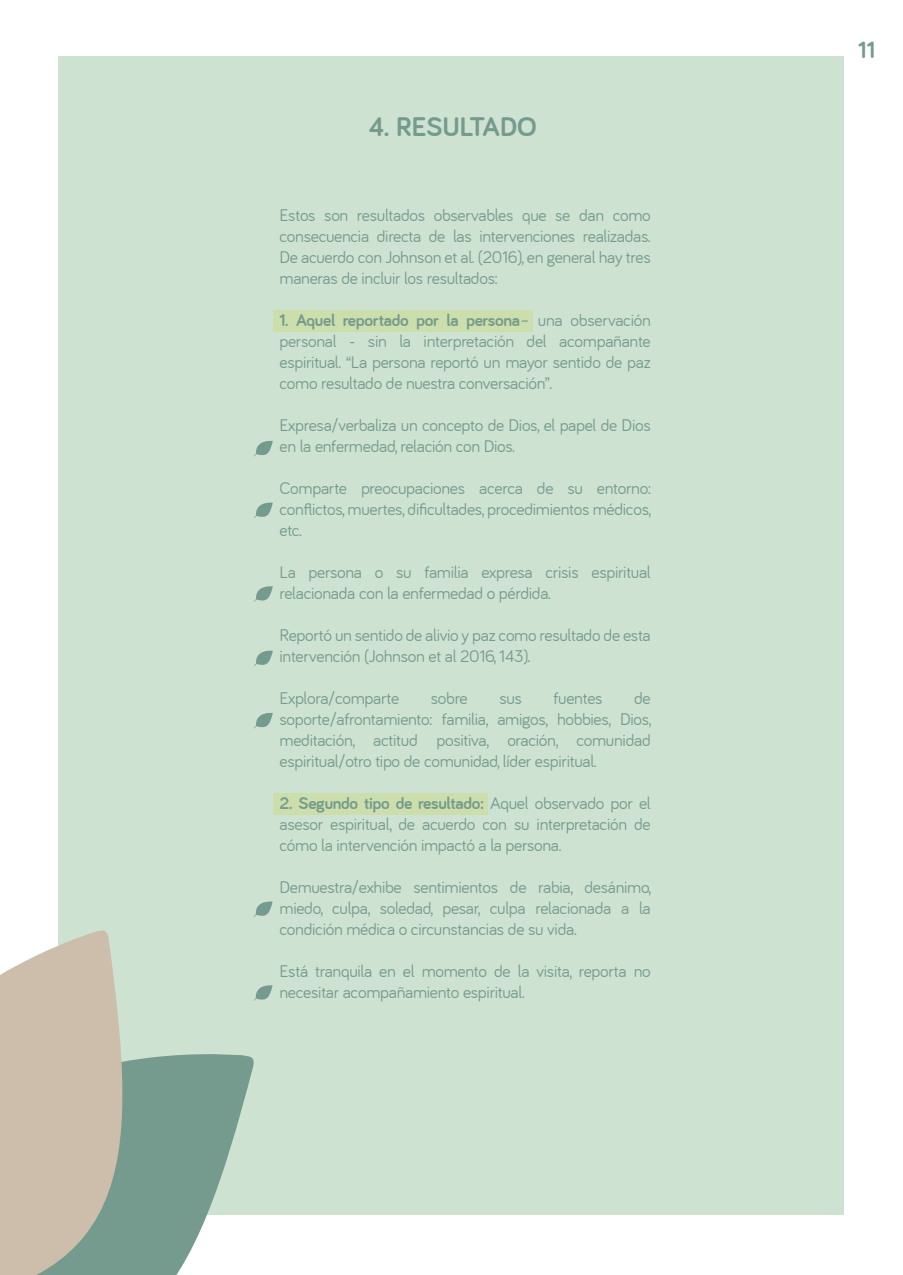
<style>
.page{position:relative;width:903px;height:1275px;background:#fff}
.page>*{position:absolute;margin:0;border:0;box-sizing:border-box;transform-origin:0 0}
.t1{font:700 28px "Bariol";color:#759b8e}
.t2{font:700 24.5px "Bariol";color:#759b8e}
.t3{font:17.5px/21px "Bariol";letter-spacing:-.015em;color:#759b8e;text-align:justify}
.s1{font-weight:700}
</style>
<div class="page">
<div style="left:58px;top:57px;width:785px;height:1158px;background:#cee2d2"></div>
<svg style="left:254px;top:440px;width:19px;height:17px"></svg>
<svg style="left:254px;top:502px;width:19px;height:16px"></svg>
<svg style="left:254px;top:650px;width:19px;height:16px"></svg>
<svg style="left:254px;top:712px;width:19px;height:17px"></svg>
<svg style="left:254px;top:586px;width:19px;height:16px"></svg>
<svg style="left:253px;top:901px;width:20px;height:16px"></svg>
<svg style="left:253px;top:985px;width:20px;height:16px"></svg>
<svg style="left:140px;top:1054px;width:114px;height:221px;fill:#759b8e"></svg>
<svg style="left:0;top:930px;width:140px;height:345px;background:#c1bdab"></svg>
<div style="left:273px;top:794px;width:215px;height:21px;background:#ccdeac"></div>
<div style="left:273px;top:311px;width:259px;height:21px;background:#ccdeac"></div>
<h1 class="t1" style="left:368px;top:110px;width:170px">4. RESULTADO</h1>
<p class="t3" style="left:279px;top:205px;width:373px">Estos son resultados observables que se dan como consecuencia directa de las intervenciones realizadas.<br>De acuerdo con Johnson et al. (2016), en general hay tres maneras de incluir los resultados:</p>
<p class="t3" style="left:279px;top:310px;width:373px"><span class="s1">1. Aquel reportado por la persona</span>– una observación personal - sin la interpretación del acompañante espiritual. “La persona reportó un mayor sentido de paz como resultado de nuestra conversación”.</p>
<p class="t3" style="left:279px;top:415px;width:373px">Expresa/verbaliza un concepto de Dios, el papel de Dios en la enfermedad, relación con Dios.</p>
<p class="t3" style="left:279px;top:478px;width:373px">Comparte preocupaciones acerca de su entorno: conflictos, muertes, dificultades, procedimientos médicos, etc.</p>
<p class="t3" style="left:279px;top:562px;width:373px">La persona o su familia expresa crisis espiritual relacionada con la enfermedad o pérdida.</p>
<p class="t3" style="left:279px;top:625px;width:373px">Reportó un sentido de alivio y paz como resultado de esta intervención (Johnson et al 2016, 143).</p>
<p class="t3" style="left:279px;top:688px;width:121px">Explora/comparte</p>
<p class="t3" style="left:431px;top:688px;width:38px">sobre</p>
<p class="t3" style="left:499px;top:688px;width:24px">sus</p>
<p class="t3" style="left:553px;top:688px;width:51px">fuentes</p>
<p class="t3" style="left:279px;top:688px;width:373px;text-indent:355px">de soporte/afrontamiento: familia, amigos, hobbies, Dios, meditación, actitud positiva, oración, comunidad espiritual/otro tipo de comunidad, líder espiritual.</p>
<p class="t3" style="left:279px;top:793px;width:373px"><span class="s1">2. Segundo tipo de resultado:</span> Aquel observado por el asesor espiritual, de acuerdo con su interpretación de cómo la intervención impactó a la persona.</p>
<p class="t3" style="left:279px;top:877px;width:373px">Demuestra/exhibe sentimientos de rabia, desánimo, miedo, culpa, soledad, pesar, culpa relacionada a la condición médica o circunstancias de su vida.</p>
<p class="t3" style="left:279px;top:961px;width:373px">Está tranquila en el momento de la visita, reporta no necesitar acompañamiento espiritual.</p>
<h2 class="t2" style="left:858px;top:36px;width:19px">11</h2>
</div>
